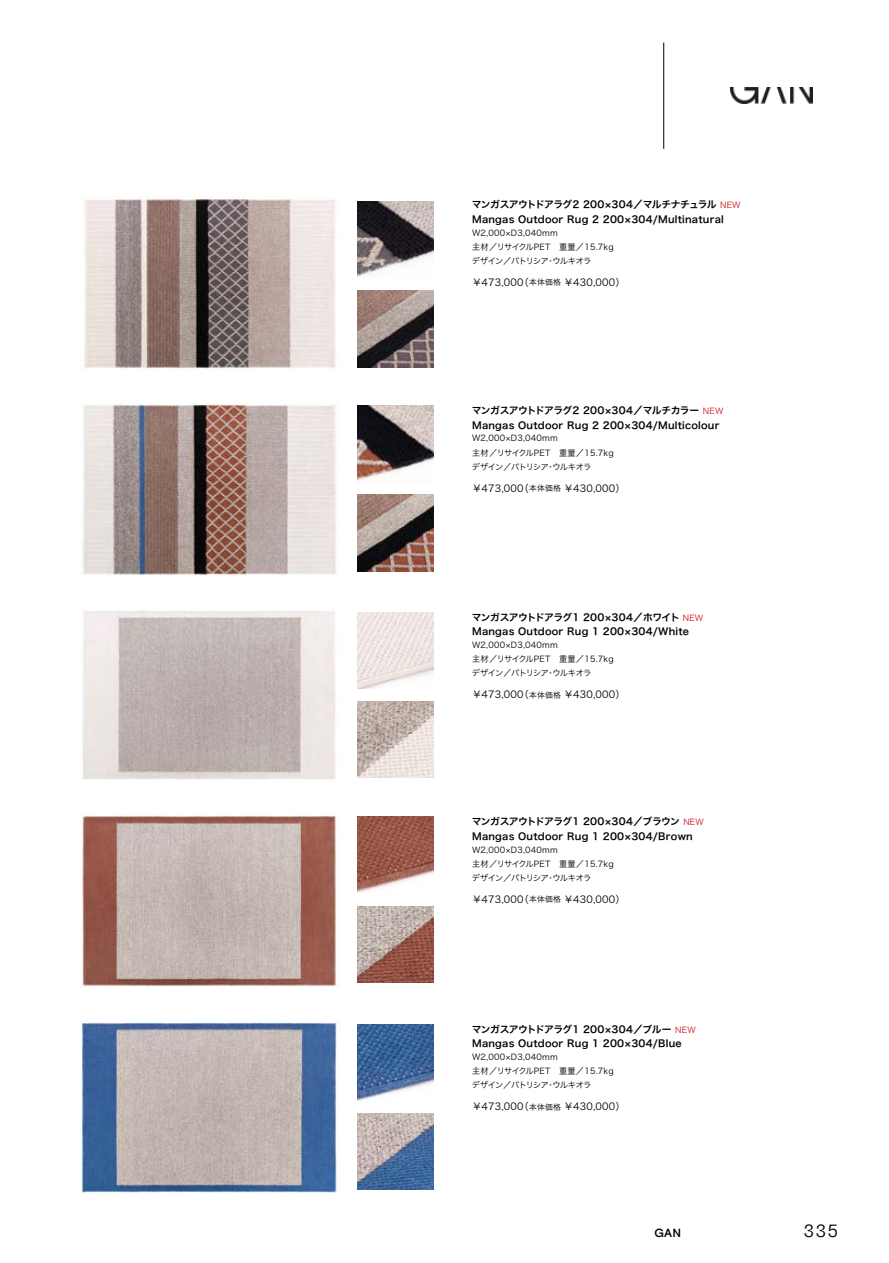
<style>
.page{position:relative;width:889px;height:1263px;background:#fff}
.page>*{position:absolute;margin:0;border:0;box-sizing:border-box;transform-origin:0 0}
.t1{font:18px "New Panam Skyline";color:#000}
.t2{font:500 12px "New Panam Skyline";color:#000}
.t3{font:9.75px/14.2px "Hira Kaku Pro W6";letter-spacing:.025em;color:#000}
.t4{font:9.75px "Hira Kaku Pro W3";letter-spacing:.025em;color:#000}
.t5{font:8.25px/14.2px "Hira Kaku Pro W3";color:#000}
.s1{font-family:"Hira Kaku Pro W3";font-size:8.25px;color:#d0121b}
.s2{font-size:7.8px}
</style>
<div class="page">
<img style="left:82px;top:610px;width:254px;height:170px">
<img style="left:81px;top:814px;width:257px;height:174px">
<img style="left:81px;top:1021px;width:258px;height:173px">
<img style="left:82px;top:403px;width:254px;height:173px">
<img style="left:84px;top:197px;width:252px;height:173px">
<img style="left:357px;top:291px;width:77px;height:76px">
<img style="left:357px;top:495px;width:77px;height:76px">
<img style="left:357px;top:701px;width:77px;height:77px">
<img style="left:357px;top:906px;width:77px;height:77px">
<img style="left:357px;top:1113px;width:77px;height:77px">
<img style="left:357px;top:201px;width:77px;height:76px">
<img style="left:357px;top:406px;width:77px;height:75px">
<img style="left:357px;top:612px;width:77px;height:77px">
<img style="left:357px;top:817px;width:77px;height:76px">
<img style="left:357px;top:1024px;width:77px;height:76px">
<hr style="left:663px;top:43px;width:1px;height:106px;background:#000">
<img style="left:730px;top:88px;width:82px;height:16px">
<p class="t3" style="left:472px;top:197px;width:270px">マンガスアウトドアラグ2 200×304／マルチナチュラル <span class="s1">NEW<br></span>Mangas Outdoor Rug 2 200×304/Multinatural</p>
<p class="t5" style="left:472px;top:225px;width:152px">W2,000×D3,040mm　<br>主材／リサイクルPET　重量／15.7kg　デザイン／パトリシア・ウルキオラ</p>
<p class="t4" style="left:472px;top:274px;width:155px">￥473,000（<span class="s2">本体価格</span>￥430,000）</p>
<p class="t3" style="left:472px;top:403px;width:253px">マンガスアウトドアラグ2 200×304／マルチカラー <span class="s1">NEW<br></span>Mangas Outdoor Rug 2 200×304/Multicolour</p>
<p class="t5" style="left:472px;top:431px;width:152px">W2,000×D3,040mm　<br>主材／リサイクルPET　重量／15.7kg　デザイン／パトリシア・ウルキオラ</p>
<p class="t4" style="left:472px;top:479px;width:155px">￥473,000（<span class="s2">本体価格</span>￥430,000）</p>
<p class="t3" style="left:472px;top:609px;width:233px">マンガスアウトドアラグ1 200×304／ホワイト <span class="s1">NEW<br></span>Mangas Outdoor Rug 1 200×304/White</p>
<p class="t5" style="left:472px;top:637px;width:152px">W2,000×D3,040mm　<br>主材／リサイクルPET　重量／15.7kg　デザイン／パトリシア・ウルキオラ</p>
<p class="t4" style="left:472px;top:686px;width:155px">￥473,000（<span class="s2">本体価格</span>￥430,000）</p>
<p class="t3" style="left:472px;top:814px;width:233px">マンガスアウトドアラグ1 200×304／ブラウン <span class="s1">NEW<br></span>Mangas Outdoor Rug 1 200×304/Brown</p>
<p class="t5" style="left:472px;top:842px;width:152px">W2,000×D3,040mm　<br>主材／リサイクルPET　重量／15.7kg　デザイン／パトリシア・ウルキオラ</p>
<p class="t4" style="left:472px;top:891px;width:155px">￥473,000（<span class="s2">本体価格</span>￥430,000）</p>
<p class="t3" style="left:472px;top:1021px;width:225px">マンガスアウトドアラグ1 200×304／ブルー <span class="s1">NEW<br></span>Mangas Outdoor Rug 1 200×304/Blue</p>
<p class="t5" style="left:472px;top:1049px;width:152px">W2,000×D3,040mm　<br>主材／リサイクルPET　重量／15.7kg　デザイン／パトリシア・ウルキオラ</p>
<p class="t4" style="left:472px;top:1098px;width:155px">￥473,000（<span class="s2">本体価格</span>￥430,000）</p>
<p class="t2" style="left:654px;top:1226px;width:28px">GAN</p>
<h1 class="t1" style="left:803px;top:1220px;width:36px">335</h1>
</div>
